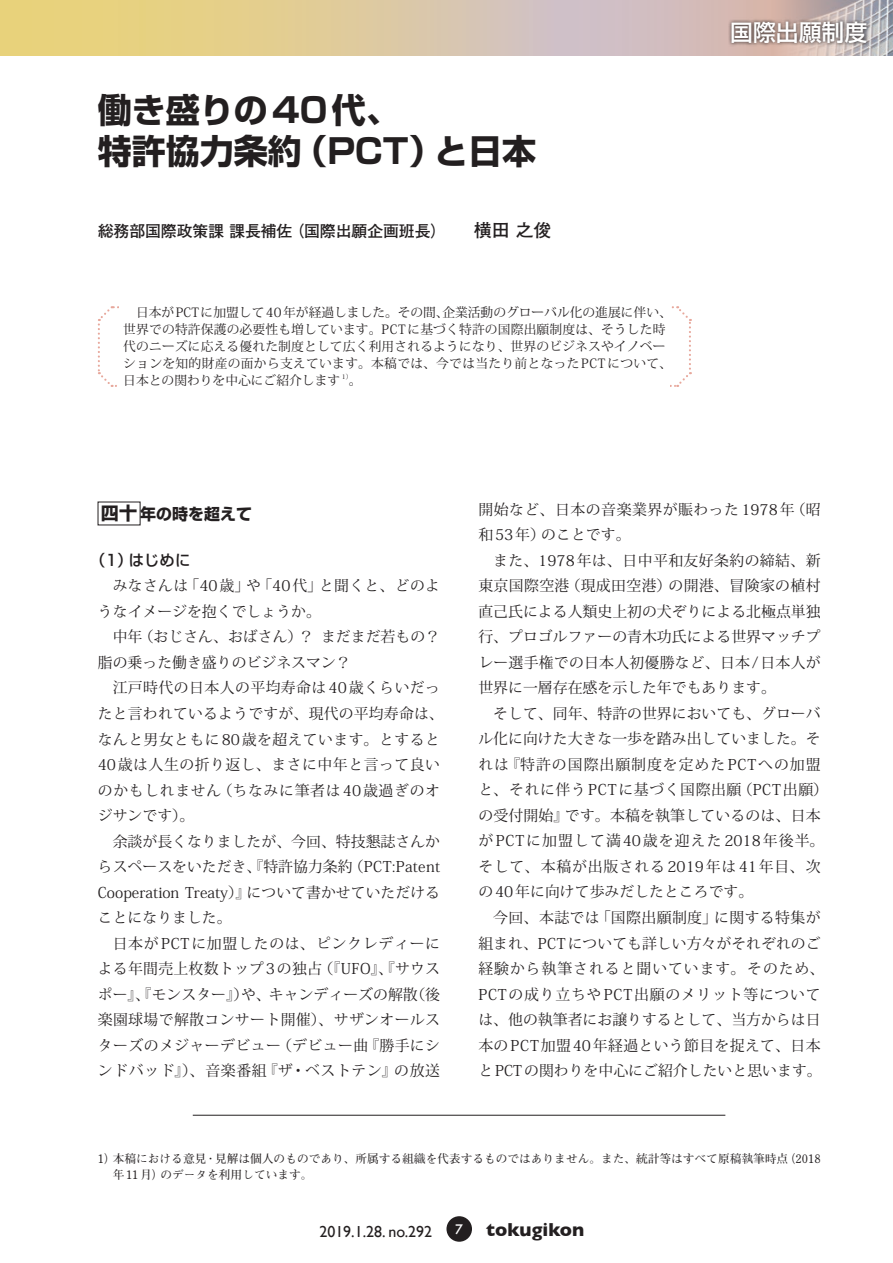
<style>
.page{position:relative;width:893px;height:1263px;background:#fff}
.page>*{position:absolute;margin:0;border:0;box-sizing:border-box;transform-origin:0 0}
.t1{font:700 34.05px/40.3px "Shin Go Pro";color:#231f20}
.t2{font:500 22.8px "Shin Go Pro";color:#fff}
.t3{font:700 19.2px "Gill Sans";color:#231f20}
.t4{font:700 15.9px "Futo Go B101 Pro";letter-spacing:-.01em;color:#231f20}
.t5{font:15.9px "Gill Sans";color:#231f20}
.t6{font:700 15.9px "Shin Go Pro";color:#231f20}
.t7{font:500 15.45px "Shin Go Pro";color:#231f20}
.t8{font:14.85px/25.5px "Koz Min Pro";letter-spacing:.015em;color:#231f20}
.t9{font:13.8px "Koz Min Pro";color:#231f20}
.t10{font:12.75px/17px "Koz Min Pro";letter-spacing:.015em;color:#231f20}
.t11{font:700 11.7px/15.9px "Futo Min A101 Pro";color:#231f20}
.t12{font:6.45px "Koz Min Pro";color:#231f20}
.s1{font-size:18px}
.s2{font-family:"Futura";font-weight:500;font-size:12.75px;color:#fff}
</style>
<div class="page">
<div style="left:446px;top:1216px;width:26px;height:26px;background:#231f20;border-radius:50%"></div>
<svg style="left:0;top:0;width:773px;height:55px;background:#dcc8a0"></svg>
<img style="left:773px;top:0;width:120px;height:55px">
<svg style="left:728px;top:18px;width:142px;height:29px;background:#91817d"></svg>
<svg style="left:97px;top:306px;width:594px;height:81px"></svg>
<div style="left:119px;top:302px;width:551px;height:89px;background:#fff"></div>
<hr style="left:193px;top:1115px;width:532px;height:1px;background:#231f20">
<h1 class="t1" style="left:98px;top:87px;width:440px">働き盛りの40代、<br>特許協力条約（PCT）と日本</h1>
<p class="t4" style="left:98px;top:218px;width:455px">総務部国際政策課 課長補佐（国際出願企画班長）　　<span class="s1">横田 之俊</span></p>
<p class="t10" style="left:123px;top:304px;width:550px">　日本がPCTに加盟して40年が経過しました。その間、企業活動のグローバル化の進展に伴い、世界での特許保護の必要性も増しています。PCTに基づく特許の国際出願制度は、そうした時代のニーズに応える優れた制度として広く利用されるようになり、世界のビジネスやイノベーションを知的財産の面から支えています。本稿では、今では当たり前となったPCTについて、日本との関わりを中心にご紹介します</p>
<p class="t9" style="left:123px;top:309px;width:34px">抄録</p>
<p class="t12" style="left:342px;top:372px;width:12px">1）</p>
<p class="t10" style="left:349px;top:372px;width:14px">。</p>
<h2 class="t2" style="left:730px;top:14px;width:139px">国際出願制度</h2>
<p class="t6" style="left:101px;top:501px;width:152px"><span class="s1">四十</span>年の時を超えて</p>
<p class="t7" style="left:90px;top:548px;width:102px">（1）はじめに</p>
<p class="t8" style="left:98px;top:573px;width:348px">　みなさんは「40歳」や「40代」と聞くと、どのようなイメージを抱くでしょうか。<br>　中年（おじさん、おばさん）？まだまだ若もの？脂の乗った働き盛りのビジネスマン？<br>　江戸時代の日本人の平均寿命は 40歳くらいだったと言われているようですが、現代の平均寿命は、なんと男女ともに 80歳を超えています。とすると<br>40歳は人生の折り返し、まさに中年と言って良いのかもしれません（ちなみに筆者は 40歳過ぎのオジサンです）。<br>　余談が長くなりましたが、今回、特技懇誌さんからスペースをいただき、『特許協力条約（PCT:Patent<br>Cooperation Treaty）』について書かせていただけることになりました。<br>　日本が PCTに加盟したのは、ピンクレディーによる年間売上枚数トップ3の独占（『UFO』、『サウスポー』、『モンスター』）や、キャンディーズの解散（後楽園球場で解散コンサート開催）、サザンオールスターズのメジャーデビュー（デビュー曲『勝手にシンドバッド』）、音楽番組『ザ・ベストテン』の放送</p>
<p class="t8" style="left:478px;top:496px;width:351px">開始など、日本の音楽業界が賑わった 1978年（昭和53年）のことです。<br>　また、1978年は、日中平和友好条約の締結、新東京国際空港（現成田空港）の開港、冒険家の植村直己氏による人類史上初の犬ぞりによる北極点単独行、プロゴルファーの青木功氏による世界マッチプレー選手権での日本人初優勝など、日本/日本人が世界に一層存在感を示した年でもあります。<br>　そして、同年、特許の世界においても、グローバル化に向けた大きな一歩を踏み出していました。それは『特許の国際出願制度を定めたPCTへの加盟と、それに伴う PCTに基づく国際出願（PCT出願）の受付開始』です。本稿を執筆しているのは、日本がPCTに加盟して満40歳を迎えた2018年後半。そして、本稿が出版される 2019年は 41年目、次の40年に向けて歩みだしたところです。<br>　今回、本誌では「国際出願制度」に関する特集が組まれ、PCTについても詳しい方々がそれぞれのご経験から執筆されると聞いています。そのため、<br>PCTの成り立ちやPCT出願のメリット等については、他の執筆者にお譲りするとして、当方からは日本の PCT加盟40年経過という節目を捉えて、日本とPCTの関わりを中心にご紹介したいと思います。</p>
<p class="t11" style="left:113px;top:1149px;width:709px;text-indent:-15px">1）本稿における意見・見解は個人のものであり、所属する組織を代表するものではありません。また、統計等はすべて原稿執筆時点（2018年11月）のデータを利用しています。</p>
<p class="t5" style="left:319px;top:1222px;width:114px">2019.1.28. no.292</p>
<p class="t3" style="left:455px;top:1214px;width:131px"><span class="s2">7</span> tokugikon</p>
</div>
